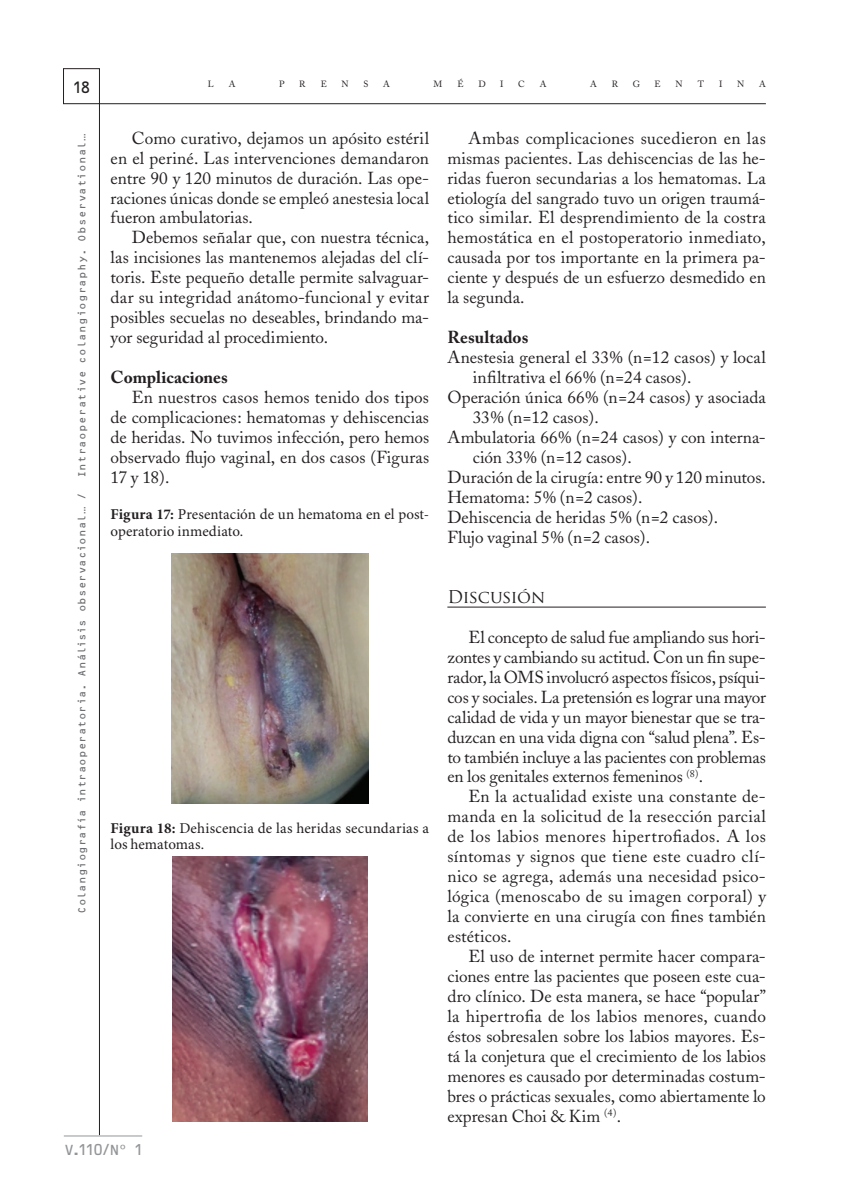
<style>
.page{position:relative;width:851px;height:1191px;background:#fff}
.page>*{position:absolute;margin:0;border:0;box-sizing:border-box;transform-origin:0 0}
.Texto_sangrado{font:17.25px/20px "Adobe Caslon";color:#231f20;text-align:justify}
.Francés{font:17.25px/20px "Adobe Caslon";letter-spacing:.005em;color:#231f20}
.Subtítulo_2{font:700 17.25px "Adobe Caslon Pro";letter-spacing:.005em;color:#231f20}
.Subtítulo_1{font:17.25px "Trajan Pro";letter-spacing:-.025em;color:#231f20}
.t1{font:15.75px "OCRB Std";color:#231f20;scale:.95 1}
.Epígrafe_2{font:15px/16.5px "Minion Pro";letter-spacing:.005em;color:#231f20}
.t2{font:15px "OCRB Std";color:#939598}
.t3{font:10.5px "OCRB Std";color:#6c6d70}
.t4{font:10.5px "OCRB Std";letter-spacing:.02em;color:#6c6d70}
.t5{font:9px "Adobe Caslon";color:#231f20}
.s1{font-weight:700}
</style>
<div class="page">
<div style="left:63px;top:68px;width:37px;height:36px;border:1px solid #231f20"></div>
<hr style="left:99px;top:104px;width:1px;height:1031px;background:#231f20">
<hr style="left:99px;top:103px;width:666px;height:1px;background:#231f20">
<hr style="left:64px;top:1135px;width:78px;height:1px;background:#939598">
<img style="left:171px;top:554px;width:197px;height:249px">
<img style="left:172px;top:856px;width:195px;height:265px">
<hr style="left:447px;top:607px;width:318px;height:1px;background:#231f20">
<p class="t1" style="left:72px;top:79px;width:21px">18</p>
<p class="t5" style="left:208px;top:79px;width:7px">L</p>
<p class="t5" style="left:229px;top:79px;width:8px">A</p>
<p class="t5" style="left:279px;top:79px;width:7px">P</p>
<p class="t5" style="left:299px;top:79px;width:8px">R</p>
<p class="t5" style="left:320px;top:79px;width:8px">E</p>
<p class="t5" style="left:341px;top:79px;width:9px">N</p>
<p class="t5" style="left:363px;top:79px;width:6px">S</p>
<p class="t5" style="left:383px;top:79px;width:8px">A</p>
<p class="t5" style="left:433px;top:79px;width:10px">M</p>
<p class="t5" style="left:457px;top:79px;width:8px">É</p>
<p class="t5" style="left:478px;top:79px;width:9px">D</p>
<p class="t5" style="left:500px;top:79px;width:5px">I</p>
<p class="t5" style="left:518px;top:79px;width:8px">C</p>
<p class="t5" style="left:539px;top:79px;width:8px">A</p>
<p class="t5" style="left:590px;top:79px;width:8px">A</p>
<p class="t5" style="left:611px;top:79px;width:8px">R</p>
<p class="t5" style="left:632px;top:79px;width:9px">G</p>
<p class="t5" style="left:654px;top:79px;width:8px">E</p>
<p class="t5" style="left:675px;top:79px;width:9px">N</p>
<p class="t5" style="left:697px;top:79px;width:8px">T</p>
<p class="t5" style="left:719px;top:79px;width:5px">I</p>
<p class="t5" style="left:737px;top:79px;width:9px">N</p>
<p class="t5" style="left:759px;top:79px;width:8px">A</p>
<p class="t4" style="left:76px;top:478px;width:346px;rotate:-90deg">Intraoperative colangiography. Observational…</p>
<p class="t3" style="left:76px;top:913px;width:423px;rotate:-90deg">Colangiografía intraoperatoria. Análisis observacional… /</p>
<p class="Texto_sangrado" style="left:111px;top:128px;width:320px;text-indent:21px">Como curativo, dejamos un apósito estéril en el periné. Las intervenciones demandaron entre 90 y 120 minutos de duración. Las ope&shy;raciones únicas donde se empleó anestesia local fueron ambulatorias.</p>
<p class="Texto_sangrado" style="left:111px;top:228px;width:320px;text-indent:21px">Debemos señalar que, con nuestra técnica, las incisiones las mantenemos alejadas del clí&shy;toris. Este pequeño detalle permite salvaguar&shy;dar su integridad anátomo-funcional y evitar posibles secuelas no deseables, brindando ma&shy;yor seguridad al procedimiento.</p>
<p class="Subtítulo_2" style="left:111px;top:367px;width:119px">Complicaciones</p>
<p class="Texto_sangrado" style="left:111px;top:387px;width:320px;text-indent:21px">En nuestros casos hemos tenido dos tipos de complicaciones: hematomas y dehiscencias de heridas. No tuvimos infección, pero hemos observado flujo vaginal, en dos casos (Figuras 17 y 18).</p>
<p class="Epígrafe_2" style="left:111px;top:507px;width:320px"><span class="s1">Figura 17:</span> Presentación de un hematoma en el post&shy;operatorio inmediato.</p>
<p class="Epígrafe_2" style="left:111px;top:820px;width:320px"><span class="s1">Figura 18:</span> Dehiscencia de las heridas secundarias a los hematomas.</p>
<p class="t2" style="left:64px;top:1141px;width:82px">V.110/Nº 1</p>
<p class="Texto_sangrado" style="left:447px;top:128px;width:320px;text-indent:21px">Ambas complicaciones sucedieron en las mismas pacientes. Las dehiscencias de las he&shy;ridas fueron secundarias a los hematomas. La etiología del sangrado tuvo un origen traumá&shy;tico similar. El desprendimiento de la costra hemostática en el postoperatorio inmediato, causada por tos importante en la primera pa&shy;ciente y después de un esfuerzo desmedido en la segunda.</p>
<p class="Subtítulo_2" style="left:447px;top:327px;width:82px">Resultados</p>
<p class="Francés" style="left:473px;top:348px;width:294px;text-indent:-26px">Anestesia general el 33% (n=12 casos) y local infiltrativa el 66% (n=24 casos).</p>
<p class="Francés" style="left:473px;top:387px;width:294px;text-indent:-26px">Operación única 66% (n=24 casos) y asociada<br>33% (n=12 casos).</p>
<p class="Francés" style="left:473px;top:427px;width:294px;text-indent:-26px">Ambulatoria 66% (n=24 casos) y con interna&shy;ción 33% (n=12 casos).</p>
<p class="Francés" style="left:447px;top:467px;width:320px">Duración de la cirugía: entre 90 y 120 minutos.</p>
<p class="Francés" style="left:447px;top:487px;width:197px">Hematoma: 5% (n=2 casos).</p>
<p class="Francés" style="left:447px;top:507px;width:272px">Dehiscencia de heridas 5% (n=2 casos).</p>
<p class="Francés" style="left:447px;top:527px;width:204px">Flujo vaginal 5% (n=2 casos).</p>
<p class="Subtítulo_1" style="left:447px;top:585px;width:99px">Discusión</p>
<p class="Texto_sangrado" style="left:447px;top:627px;width:320px;text-indent:21px">El concepto de salud fue ampliando sus hori&shy;zontes y cambiando su actitud. Con un fin supe&shy;rador, la OMS involucró aspectos físicos, psíqui&shy;cos y sociales. La pretensión es lograr una mayor calidad de vida y un mayor bienestar que se tra&shy;duzcan en una vida digna con “salud plena”. Es&shy;to también incluye a las pacientes con problemas en los genitales externos femeninos <sup>(8)</sup>.</p>
<p class="Texto_sangrado" style="left:447px;top:786px;width:320px;text-indent:21px">En la actualidad existe una constante de&shy;manda en la solicitud de la resección parcial de los labios menores hipertrofiados. A los síntomas y signos que tiene este cuadro clí&shy;nico se agrega, además una necesidad psico&shy;lógica (menoscabo de su imagen corporal) y la convierte en una cirugía con fines también estéticos.</p>
<p class="Texto_sangrado" style="left:447px;top:946px;width:320px;text-indent:21px">El uso de internet permite hacer compara&shy;ciones entre las pacientes que poseen este cua&shy;dro clínico. De esta manera, se hace “popular” la hipertrofia de los labios menores, cuando éstos sobresalen sobre los labios mayores. Es&shy;tá la conjetura que el crecimiento de los labios menores es causado por determinadas costum&shy;bres o prácticas sexuales, como abiertamente lo expresan Choi &amp; Kim <sup>(4)</sup>.</p>
</div>
